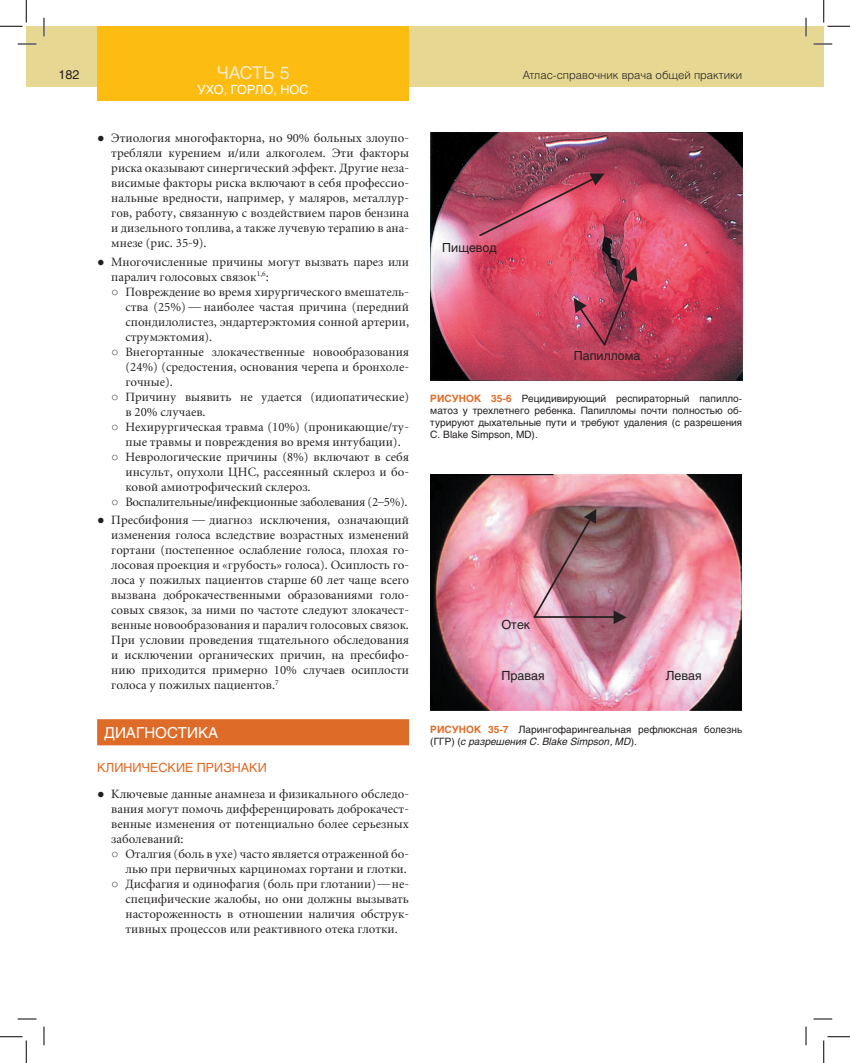
<style>
.page{position:relative;width:850px;height:1063px;background:#fff}
.page>*{position:absolute;margin:0;border:0;box-sizing:border-box;transform-origin:0 0}
.t1{font:17.5px "Helios";letter-spacing:-.01em;color:#f1eac6}
.t2{font:15px "Helios";color:#fff}
.t3{font:12.5px/15px "Miniature";color:#231f20;text-align:justify}
.t4{font:12.5px "Miniature";letter-spacing:-.025em;color:#231f20}
.t5{font:12.5px "Helios";color:#de6b27}
.t6{font:12.5px "Helios";color:#231f20}
.t7{font:12.5px "Helios";color:#fff}
.t8{font:12.38px "Helios";color:#231f20}
.t9{font:300 11.25px "Helios";color:#231f20}
.t10{font:10px/12px "Helios";color:#231f20;text-align:justify}
.s1{font-family:"Franklin Gothic"}
.s2{font-weight:700;color:#de6b27}
.s3{font-style:italic}
</style>
<div class="page">
<div style="left:26px;top:26px;width:780px;height:60px;background:#e6d892"></div>
<div style="left:806px;top:26px;width:17px;height:60px;background:#e6d892"></div>
<div style="left:97px;top:26px;width:312px;height:75px;background:#fdbc12"></div>
<div style="left:97px;top:719px;width:312px;height:26px;background:#de6b27"></div>
<img style="left:430px;top:133px;width:312px;height:247px">
<svg style="left:574px;top:266px;width:63px;height:81px;background:#af415b"></svg>
<svg style="left:478px;top:173px;width:126px;height:65px;background:#c4516a"></svg>
<img style="left:430px;top:474px;width:311px;height:236px">
<hr style="left:534px;top:616px;width:79px;height:1px;background:#231f20">
<svg style="left:613px;top:610px;width:14px;height:14px"></svg>
<img style="left:532px;top:509px;width:64px;height:110px">
<svg style="left:18px;top:43px;width:18px;height:2px"></svg>
<svg style="left:813px;top:43px;width:19px;height:2px"></svg>
<svg style="left:18px;top:1018px;width:18px;height:1px"></svg>
<svg style="left:813px;top:1018px;width:19px;height:1px"></svg>
<svg style="left:43px;top:18px;width:2px;height:18px"></svg>
<svg style="left:43px;top:1026px;width:2px;height:19px"></svg>
<svg style="left:805px;top:18px;width:2px;height:18px"></svg>
<svg style="left:805px;top:1026px;width:2px;height:19px"></svg>
<svg style="left:0;top:0;width:27px;height:27px"></svg>
<svg style="left:0;top:1036px;width:27px;height:26px"></svg>
<svg style="left:823px;top:0;width:27px;height:27px"></svg>
<svg style="left:823px;top:1036px;width:27px;height:26px"></svg>
<p class="t6" style="left:58px;top:68px;width:23px">182</p>
<h1 class="t1" style="left:217px;top:62px;width:74px">часть 5</h1>
<p class="t9" style="left:523px;top:69px;width:221px">Атлас-справочник врача общей практики</p>
<p class="t7" style="left:197px;top:82px;width:113px">Ухо, горло, нос</p>
<p class="t3" style="left:111px;top:131px;width:299px;text-indent:-14px"><span class="s1">●</span> Этиология многофакторна, но 90% больных злоупо‑ требляли курением и/или алкоголем. Эти факторы риска оказывают синергический эффект. Другие неза‑ висимые факторы риска включают в себя профессио‑ нальные вредности, например, у маляров, металлур‑ гов, работу, связанную с воздействием паров бензина и дизельного топлива, а также лучевую терапию в ана‑ мнезе (рис. 35‑9).</p>
<p class="t3" style="left:111px;top:254px;width:299px;text-indent:-14px"><span class="s1">●</span> Многочисленные причины могут вызвать парез или паралич голосовых связок<sup>1,6</sup>:</p>
<p class="t3" style="left:125px;top:284px;width:285px;text-indent:-14px"><span class="s1">○</span> Повреждение во время хирургического вмешатель‑ ства (25%) — наиболее частая причина (передний спондилолистез, эндартерэктомия сонной артерии, струмэктомия).</p>
<p class="t3" style="left:125px;top:344px;width:285px;text-indent:-14px"><span class="s1">○</span> Внегортанные злокачественные новообразования (24%) (средостения, основания черепа и бронхоле‑ гочные).</p>
<p class="t3" style="left:125px;top:389px;width:285px;text-indent:-14px"><span class="s1">○</span> Причину выявить не удается (идиопатические) в 20% случаев.</p>
<p class="t3" style="left:111px;top:419px;width:299px;text-align:center"><span class="s1">○</span> Нехирургическая травма (10%) (проникающие/ту‑ пые травмы и повреждения во время интубации).</p>
<p class="t3" style="left:125px;top:449px;width:285px;text-indent:-14px"><span class="s1">○</span> Неврологические причины (8%) включают в себя инсульт, опухоли ЦНС, рассеянный склероз и бо‑ ковой амиотрофический склероз.</p>
<p class="t4" style="left:111px;top:495px;width:298px"><span class="s1">○</span> Воспалительные/инфекционные заболевания (2–5%).</p>
<p class="t3" style="left:111px;top:513px;width:299px;text-indent:-14px"><span class="s1">●</span> Пресбифония — диагноз исключения, означающий изменения голоса вследствие возрастных изменений гортани (постепенное ослабление голоса, плохая го‑ лосовая проекция и «грубость» голоса). Осиплость го‑ лоса у пожилых пациентов старше 60 лет чаще всего вызвана доброкачественными образованиями голо‑ совых связок, за ними по частоте следуют злокачест‑ венные новообразования и паралич голосовых связок.<br>При условии проведения тщательного обследования и исключении органических причин, на пресбифо‑ нию приходится примерно 10% случаев осиплости голоса у пожилых пациентов.<sup>7</sup></p>
<p class="t2" style="left:104px;top:724px;width:116px">Диагностика</p>
<p class="t5" style="left:97px;top:760px;width:171px">Клинические признаки</p>
<p class="t3" style="left:111px;top:786px;width:299px;text-indent:-14px"><span class="s1">●</span> Ключевые данные анамнеза и физикального обследо‑ вания могут помочь дифференцировать доброкачест‑ венные изменения от потенциально более серьезных заболеваний:</p>
<p class="t3" style="left:111px;top:846px;width:299px;text-align:right"><span class="s1">○</span> Оталгия (боль в ухе) часто является отраженной бо‑ лью при первичных карциномах гортани и глотки.</p>
<p class="t3" style="left:125px;top:876px;width:285px;text-indent:-14px"><span class="s1">○</span> Дисфагия и одинофагия (боль при глотании)—не‑ специфические жалобы, но они должны вызывать настороженность в отношении наличия обструк‑ тивных процессов или реактивного отека глотки.</p>
<p class="t8" style="left:442px;top:240px;width:56px">Пищевод</p>
<p class="t8" style="left:574px;top:348px;width:68px">Папиллома</p>
<p class="t10" style="left:430px;top:392px;width:313px"><span class="s2">Рисунок 35‑6</span> Рецидивирующий респираторный папилло‑ матоз у трехлетнего ребенка. Папилломы почти полностью об‑ турируют дыхательные пути и требуют удаления (с разрешения C. Blake Simpson, MD).</p>
<p class="t6" style="left:501px;top:617px;width:30px">Отек</p>
<p class="t6" style="left:501px;top:667px;width:45px">Правая</p>
<p class="t6" style="left:666px;top:667px;width:38px">Левая</p>
<p class="t10" style="left:430px;top:722px;width:313px"><span class="s2">Рисунок 35‑7</span> Ларингофарингеальная рефлюксная болезнь (ГГР ) (<span class="s3">с разрешения C. Blake Simpson, MD</span>).</p>
</div>
